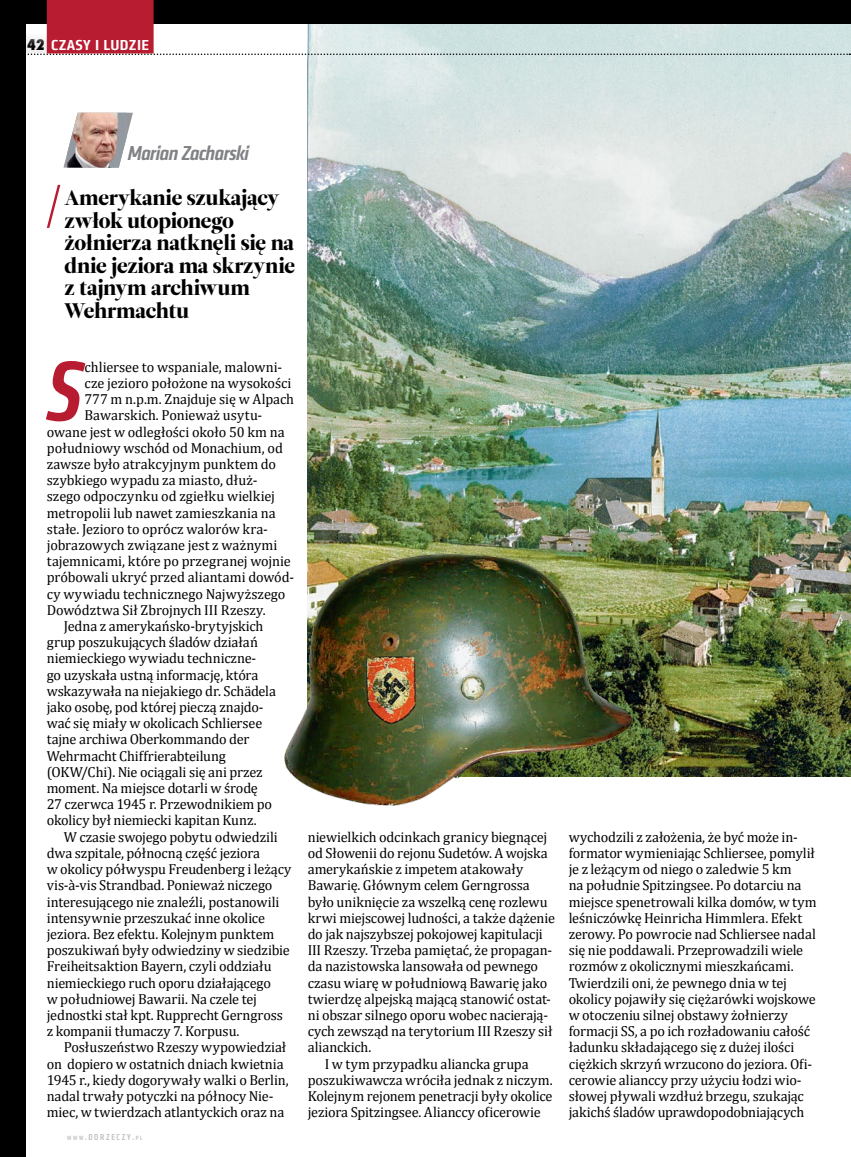
<style>
.page{position:relative;width:851px;height:1157px;background:#fff}
.page>*{position:absolute;margin:0;border:0;box-sizing:border-box;transform-origin:0 0}
.t1{font:italic 500 condensed 87.45px "Klavika";color:#b81c31;scale:1.1 1}
.t2{font:21px/22.5px "Leitura Display";letter-spacing:-.005em;color:#000}
.t3{font:italic 500 condensed 21px "Klavika";letter-spacing:-.02em;color:#808285;scale:1.1 1}
.t4{font:500 condensed 15px "Klavika";letter-spacing:.02em;color:#fff;scale:1.25 1}
.t5{font:14.55px/16.2px "Cambria";letter-spacing:-.01em;color:#000}
.t6{font:500 condensed 9px "Klavika";letter-spacing:.18em;color:#c0c2c4}
.s1{font-family:"Futura";font-weight:800;font-size:14.55px;color:#000}
.s2{font-size:6.3px}
.s3{font-style:inherit}
</style>
<div class="page">
<img style="left:308px;top:55px;width:542px;height:722px">
<svg style="left:47px;top:185px;width:13px;height:43px"></svg>
<svg style="left:63px;top:113px;width:70px;height:55px"></svg>
<img style="left:67px;top:113px;width:60px;height:55px">
<div style="left:0;top:0;width:26px;height:1157px;background:#000"></div>
<svg style="left:26px;top:0;width:824px;height:55px;background:#827577"></svg>
<img style="left:284px;top:550px;width:354px;height:256px">
<p class="t4" style="left:27px;top:36px;width:99px"><span class="s1">42</span> CZASY I LUDZIE</p>
<h2 class="t3" style="left:128px;top:140px;width:112px">Marian Zacharski</h2>
<h2 class="t2" style="left:64px;top:187px;width:232px">Amerykanie szukający zwłok utopionego żołnierza natknęli się na dnie jeziora ma skrzynie z tajnym archiwum<br>Wehrmachtu</h2>
<h1 class="t1" style="left:47px;top:337px;width:34px">S</h1>
<p class="t5" style="left:85px;top:358px;width:199px">chliersee to wspaniale, malowni-</p>
<p class="t5" style="left:85px;top:375px;width:208px">cze jezioro położone na wysokości</p>
<p class="t5" style="left:85px;top:391px;width:211px">777 m n.p.m. Znajduje się w Alpach</p>
<p class="t5" style="left:85px;top:407px;width:179px">Bawarskich. Ponieważ usytu-</p>
<p class="t5" style="left:47px;top:423px;width:239px">owane jest w odległości około 50 km na</p>
<p class="t5" style="left:47px;top:439px;width:237px">południowy wschód od Monachium, od</p>
<p class="t5" style="left:47px;top:456px;width:231px">zawsze było atrakcyjnym punktem do</p>
<p class="t5" style="left:47px;top:472px;width:212px">szybkiego wypadu za miasto, dłuż-</p>
<p class="t5" style="left:47px;top:488px;width:230px">szego odpoczynku od zgiełku wielkiej</p>
<p class="t5" style="left:47px;top:504px;width:230px">metropolii lub nawet zamieszkania na</p>
<p class="t5" style="left:47px;top:520px;width:223px">stałe. Jezioro to oprócz walorów kra-</p>
<p class="t5" style="left:47px;top:537px;width:232px">jobrazowych związane jest z ważnymi</p>
<p class="t5" style="left:47px;top:553px;width:245px">tajemnicami, które po przegranej wojnie</p>
<p class="t5" style="left:47px;top:569px;width:249px">próbowali ukryć przed aliantami dowód-</p>
<p class="t5" style="left:47px;top:585px;width:240px">cy wywiadu technicznego Najwyższego</p>
<p class="t5" style="left:47px;top:601px;width:220px">Dowództwa Sił Zbrojnych III Rzeszy.</p>
<p class="t5" style="left:64px;top:618px;width:201px">Jedna z amerykańsko-brytyjskich</p>
<p class="t5" style="left:47px;top:634px;width:213px">grup poszukujących śladów działań</p>
<p class="t5" style="left:47px;top:650px;width:211px">niemieckiego wywiadu techniczne-</p>
<p class="t5" style="left:47px;top:666px;width:213px">go uzyskała ustną informację, która</p>
<p class="t5" style="left:47px;top:682px;width:231px">wskazywała na niejakiego dr. Schädela</p>
<p class="t5" style="left:47px;top:699px;width:218px">jako osobę, pod której pieczą znajdo-</p>
<p class="t5" style="left:47px;top:715px;width:217px">wać się miały w okolicach Schliersee</p>
<p class="t5" style="left:47px;top:731px;width:204px">tajne archiwa Oberkommando der</p>
<p class="t5" style="left:47px;top:747px;width:181px">Wehrmacht Chiffrierabteilung</p>
<p class="t5" style="left:47px;top:763px;width:217px">(OKW/Chi). Nie ociągali się ani przez</p>
<p class="t5" style="left:47px;top:780px;width:212px">moment. Na miejsce dotarli w środę</p>
<p class="t5" style="left:47px;top:796px;width:227px">27 czerwca 1945 r. Przewodnikiem po</p>
<p class="t5" style="left:47px;top:812px;width:211px">okolicy był niemiecki kapitan Kunz.</p>
<p class="t5" style="left:64px;top:828px;width:215px">W czasie swojego pobytu odwiedzili</p>
<p class="t5" style="left:47px;top:844px;width:215px">dwa szpitale, północną część jeziora</p>
<p class="t5" style="left:47px;top:861px;width:246px">w okolicy półwyspu Freudenberg i leżący</p>
<p class="t5" style="left:47px;top:877px;width:227px">vis-à-vis Strandbad. Ponieważ niczego</p>
<p class="t5" style="left:47px;top:893px;width:234px">interesującego nie znaleźli, postanowili</p>
<p class="t5" style="left:47px;top:909px;width:220px">intensywnie przeszukać inne okolice</p>
<p class="t5" style="left:47px;top:925px;width:229px">jeziora. Bez efektu. Kolejnym punktem</p>
<p class="t5" style="left:47px;top:942px;width:244px">poszukiwań były odwiedziny w siedzibie</p>
<p class="t5" style="left:47px;top:958px;width:226px">Freiheitsaktion Bayern, czyli oddziału</p>
<p class="t5" style="left:47px;top:974px;width:225px">niemieckiego ruch oporu działającego</p>
<p class="t5" style="left:47px;top:990px;width:212px">w południowej Bawarii. Na czele tej</p>
<p class="t5" style="left:47px;top:1006px;width:238px">jednostki stał kpt. Rupprecht Gerngross</p>
<p class="t5" style="left:47px;top:1023px;width:194px">z kompanii tłumaczy 7. Korpusu.</p>
<p class="t5" style="left:64px;top:1039px;width:224px">Posłuszeństwo Rzeszy wypowiedział</p>
<p class="t5" style="left:47px;top:1055px;width:238px">on dopiero w ostatnich dniach kwietnia</p>
<p class="t5" style="left:47px;top:1071px;width:243px">1945 r., kiedy dogorywały walki o Berlin,</p>
<p class="t5" style="left:47px;top:1087px;width:228px">nadal trwały potyczki na północy Nie-</p>
<p class="t5" style="left:47px;top:1104px;width:239px">miec, w twierdzach atlantyckich oraz na</p>
<p class="t6" style="left:67px;top:1131px;width:77px"><span class="s2">WWW</span><span class="s3">.</span>DORZECZY<span class="s3">.</span><span class="s2">PL</span></p>
<p class="t5" style="left:308px;top:828px;width:241px">niewielkich odcinkach granicy biegnącej</p>
<p class="t5" style="left:308px;top:844px;width:241px">od Słowenii do rejonu Sudetów. A wojska</p>
<p class="t5" style="left:308px;top:861px;width:217px">amerykańskie z impetem atakowały</p>
<p class="t5" style="left:308px;top:877px;width:223px">Bawarię. Głównym celem Gerngrossa</p>
<p class="t5" style="left:308px;top:893px;width:241px">było uniknięcie za wszelką cenę rozlewu</p>
<p class="t5" style="left:308px;top:909px;width:249px">krwi miejscowej ludności, a także dążenie</p>
<p class="t5" style="left:308px;top:925px;width:236px">do jak najszybszej pokojowej kapitulacji</p>
<p class="t5" style="left:308px;top:942px;width:246px">III Rzeszy. Trzeba pamiętać, że propagan-</p>
<p class="t5" style="left:308px;top:958px;width:232px">da nazistowska lansowała od pewnego</p>
<p class="t5" style="left:308px;top:974px;width:241px">czasu wiarę w południową Bawarię jako</p>
<p class="t5" style="left:308px;top:990px;width:244px">twierdzę alpejską mającą stanowić ostat-</p>
<p class="t5" style="left:308px;top:1006px;width:242px">ni obszar silnego oporu wobec nacierają-</p>
<p class="t5" style="left:308px;top:1023px;width:246px">cych zewsząd na terytorium III Rzeszy sił</p>
<p class="t5" style="left:308px;top:1039px;width:65px">alianckich.</p>
<p class="t5" style="left:325px;top:1055px;width:205px">I w tym przypadku aliancka grupa</p>
<p class="t5" style="left:308px;top:1071px;width:246px">poszukiwawcza wróciła jednak z niczym.</p>
<p class="t5" style="left:308px;top:1087px;width:246px">Kolejnym rejonem penetracji były okolice</p>
<p class="t5" style="left:308px;top:1104px;width:234px">jeziora Spitzingsee. Alianccy oficerowie</p>
<p class="t5" style="left:568px;top:828px;width:249px">wychodzili z założenia, że być może in&shy;formator wymieniając Schliersee, pomylił je z leżącym od niego o zaledwie 5 km<br>na południe Spitzingsee. Po dotarciu na miejsce spenetrowali kilka domów, w tym leśniczówkę Heinricha Himmlera. Efekt zerowy. Po powrocie nad Schliersee nadal się nie poddawali. Przeprowadzili wiele rozmów z okolicznymi mieszkańcami.<br>Twierdzili oni, że pewnego dnia w tej okolicy pojawiły się ciężarówki wojskowe w otoczeniu silnej obstawy żołnierzy formacji SS, a po ich rozładowaniu całość ładunku składającego się z dużej ilości ciężkich skrzyń wrzucono do jeziora. Ofi&shy;cerowie alianccy przy użyciu łodzi wio&shy;słowej pływali wzdłuż brzegu, szukając jakichś śladów uprawdopodobniających</p>
</div>
